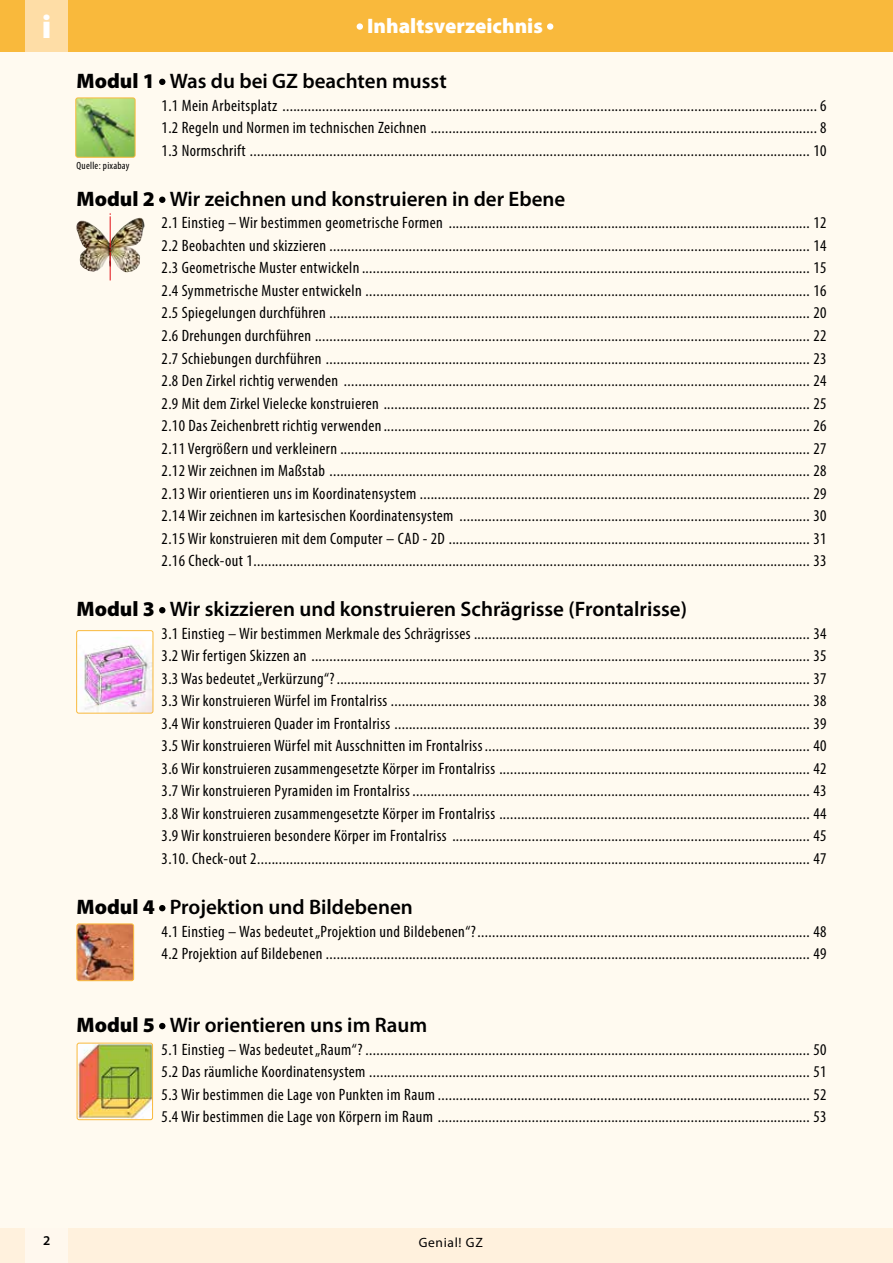
<style>
.page{position:relative;width:893px;height:1263px;background:#fff}
.page>*{position:absolute;margin:0;border:0;box-sizing:border-box;transform-origin:0 0}
.t1{font:900 33px "Myriad Pro";color:#fff}
.t2{font:600 21px "Myriad Pro";color:#000}
.t3{font:900 21px "Myriad Pro";color:#fff}
.t4{font:condensed 16.5px/22.5px "Myriad Pro";letter-spacing:.025em;color:#000;text-align:justify}
.t5{font:13.5px "Myriad Pro";letter-spacing:.05em;color:#000}
.t6{font:600 13.5px "Myriad Pro";color:#000}
.t7{font:condensed 10.5px "Myriad Pro";letter-spacing:.025em;color:#000}
.s1{font-weight:900}
</style>
<div class="page">
<div style="left:0;top:43px;width:893px;height:1190px;background:#fffaf0"></div>
<div style="left:0;top:1229px;width:893px;height:34px;background:#fff1dd"></div>
<div style="left:0;top:0;width:893px;height:51px;background:#f9b93c"></div>
<div style="left:26px;top:0;width:42px;height:51px;background:#fedda6"></div>
<div style="left:26px;top:1229px;width:42px;height:34px;background:#fff8ee"></div>
<svg style="left:159px;top:79px;width:6px;height:6px"></svg>
<svg style="left:159px;top:197px;width:6px;height:6px"></svg>
<svg style="left:159px;top:607px;width:6px;height:6px"></svg>
<svg style="left:159px;top:905px;width:6px;height:6px"></svg>
<svg style="left:159px;top:1023px;width:6px;height:6px"></svg>
<img style="left:76px;top:98px;width:59px;height:59px">
<div style="left:76px;top:98px;width:59px;height:59px;border:1px solid #f9b93c;border-radius:2px"></div>
<img style="left:76px;top:218px;width:63px;height:50px">
<svg style="left:110px;top:213px;width:1px;height:67px"></svg>
<div style="left:77px;top:631px;width:76px;height:82px;background:#fff;border-radius:2px"></div>
<img style="left:77px;top:637px;width:76px;height:76px">
<div style="left:77px;top:630px;width:76px;height:83px;border:1px solid #f9b93c;border-radius:2px"></div>
<img style="left:77px;top:924px;width:57px;height:57px">
<div style="left:77px;top:924px;width:57px;height:57px;border:1px solid #f9b93c;border-radius:2px"></div>
<img style="left:77px;top:1043px;width:76px;height:77px">
<div style="left:77px;top:1043px;width:76px;height:77px;border:1px solid #f9b93c;border-radius:2px"></div>
<div style="left:357px;top:23px;width:6px;height:7px;background:#fff;border-radius:50%"></div>
<div style="left:547px;top:23px;width:6px;height:7px;background:#fff;border-radius:50%"></div>
<h1 class="t1" style="left:42px;top:5px;width:11px">i</h1>
<p class="t3" style="left:367px;top:12px;width:177px">Inhaltsverzeichnis</p>
<p class="t2" style="left:77px;top:68px;width:372px"><span class="s1">Modul 1</span> Was du bei GZ beachten musst</p>
<p class="t4" style="left:162px;top:94px;width:666px">1.1 Mein Arbeitsplatz .................................................................................................................................................... 6<br>1.2 Regeln und Normen im technischen Zeichnen ........................................................................................................... 8<br>1.3 Normschrift ........................................................................................................................................................... 10</p>
<p class="t2" style="left:77px;top:186px;width:490px"><span class="s1">Modul 2</span> Wir zeichnen und konstruieren in der Ebene</p>
<p class="t4" style="left:162px;top:212px;width:666px">2.1 Einstieg – Wir bestimmen geometrische Formen .................................................................................................... 12<br>2.2 Beobachten und skizzieren ..................................................................................................................................... 14<br>2.3 Geometrische Muster entwickeln ............................................................................................................................ 15<br>2.4 Symmetrische Muster entwickeln ........................................................................................................................... 16<br>2.5 Spiegelungen durchführen ..................................................................................................................................... 20<br>2.6 Drehungen durchführen ......................................................................................................................................... 22<br>2.7 Schiebungen durchführen ...................................................................................................................................... 23<br>2.8 Den Zirkel richtig verwenden ................................................................................................................................. 24<br>2.9 Mit dem Zirkel Vielecke konstruieren ...................................................................................................................... 25<br>2.10 Das Zeichenbrett richtig verwenden ...................................................................................................................... 26<br>2.11 Vergrößern und verkleinern .................................................................................................................................. 27<br>2.12 Wir zeichnen im Maßstab ..................................................................................................................................... 28<br>2.13 Wir orientieren uns im Koordinatensystem ............................................................................................................ 29<br>2.14 Wir zeichnen im kartesischen Koordinatensystem ................................................................................................. 30<br>2.15 Wir konstruieren mit dem Computer – CAD - 2D .................................................................................................... 31<br>2.16 Check-out 1.......................................................................................................................................................... 33</p>
<p class="t2" style="left:77px;top:596px;width:612px"><span class="s1">Modul 3</span> Wir skizzieren und konstruieren Schrägrisse (Frontalrisse)</p>
<p class="t4" style="left:162px;top:622px;width:666px">3.1 Einstieg – Wir bestimmen Merkmale des Schrägrisses ............................................................................................. 34<br>3.2 Wir fertigen Skizzen an .......................................................................................................................................... 35<br>3.3 Was bedeutet „Verkürzung“?................................................................................................................................... 37<br>3.3 Wir konstruieren Würfel im Frontalriss .................................................................................................................... 38<br>3.4 Wir konstruieren Quader im Frontalriss ................................................................................................................... 39<br>3.5 Wir konstruieren Würfel mit Ausschnitten im Frontalriss .......................................................................................... 40<br>3.6 Wir konstruieren zusammengesetzte Körper im Frontalriss ...................................................................................... 42<br>3.7 Wir konstruieren Pyramiden im Frontalriss .............................................................................................................. 43<br>3.8 Wir konstruieren zusammengesetzte Körper im Frontalriss ...................................................................................... 44<br>3.9 Wir konstruieren besondere Körper im Frontalriss ................................................................................................... 45<br>3.10. Check-out 2......................................................................................................................................................... 47</p>
<p class="t2" style="left:77px;top:894px;width:338px"><span class="s1">Modul 4</span> Projektion und Bildebenen</p>
<p class="t4" style="left:162px;top:920px;width:666px">4.1 Einstieg – Was bedeutet „Projektion und Bildebenen“?............................................................................................ 48<br>4.2 Projektion auf Bildebenen ...................................................................................................................................... 49</p>
<p class="t7" style="left:77px;top:160px;width:54px">Quelle: pixabay</p>
<p class="t2" style="left:77px;top:1012px;width:352px"><span class="s1">Modul 5</span> Wir orientieren uns im Raum</p>
<p class="t4" style="left:162px;top:1038px;width:666px">5.1 Einstieg – Was bedeutet „Raum“? ........................................................................................................................... 50<br>5.2 Das räumliche Koordinatensystem .......................................................................................................................... 51<br>5.3 Wir bestimmen die Lage von Punkten im Raum ....................................................................................................... 52<br>5.4 Wir bestimmen die Lage von Körpern im Raum ....................................................................................................... 53</p>
<p class="t6" style="left:43px;top:1232px;width:9px">2</p>
<p class="t5" style="left:419px;top:1234px;width:66px">Genial! GZ</p>
</div>
